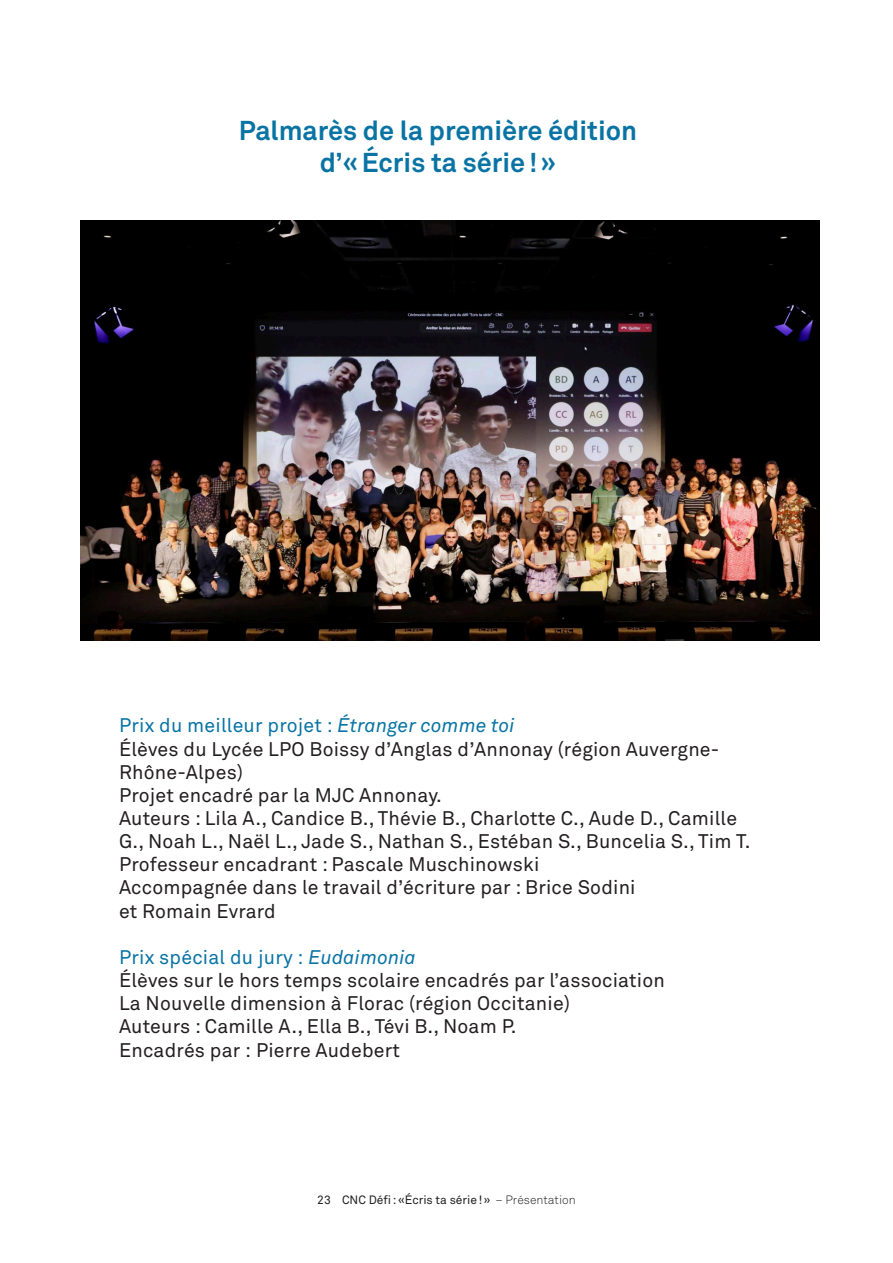
<style>
.page{position:relative;width:893px;height:1263px;background:#fff}
.page>*{position:absolute;margin:0;border:0;box-sizing:border-box;transform-origin:0 0}
.t1{font:700 27px/32.1px "Akkurat Std";color:#0974a4;text-align:center}
.t2{font:19.5px/23.1px "Akkurat Std";letter-spacing:.01em;color:#231f20}
.t3{font:19.5px "Akkurat Std";letter-spacing:.01em;color:#0974a4}
.t4{font:12px "Akkurat Std";color:#231f20}
.s1{font-style:italic}
.s2{font-weight:300}
</style>
<div class="page">
<img style="left:81px;top:221px;width:739px;height:419px">
<p class="t1" style="left:239px;top:114px;width:400px">Palmarès de la première édition d’«Écris ta série!»</p>
<p class="t3" style="left:119px;top:714px;width:397px">Prix du meilleur projet : <span class="s1">Étranger comme toi</span></p>
<p class="t2" style="left:119px;top:737px;width:602px">Élèves du Lycée LPO Boissy d’Anglas d’Annonay (région Auvergne-<br>Rhône-Alpes)</p>
<p class="t2" style="left:119px;top:783px;width:324px">Projet encadré par la MJC Annonay.</p>
<p class="t2" style="left:119px;top:807px;width:633px">Auteurs : Lila A., Candice B., Thévie B., Charlotte C., Aude D., Camille<br>G., Noah L., Naël L., Jade S., Nathan S., Estéban S., Buncelia S., Tim T.</p>
<p class="t2" style="left:119px;top:853px;width:422px">Professeur encadrant : Pascale Muschinowski</p>
<p class="t2" style="left:119px;top:876px;width:518px">Accompagnée dans le travail d’écriture par : Brice Sodini et Romain Evrard</p>
<p class="t3" style="left:119px;top:946px;width:298px">Prix spécial du jury : <span class="s1">Eudaimonia</span></p>
<p class="t2" style="left:119px;top:969px;width:547px">Élèves sur le hors temps scolaire encadrés par l’association<br>La Nouvelle dimension à Florac (région Occitanie)</p>
<p class="t2" style="left:119px;top:1015px;width:399px">Auteurs : Camille A., Ella B., Tévi B., Noam P.</p>
<p class="t2" style="left:119px;top:1038px;width:283px">Encadrés par : Pierre Audebert</p>
<p class="t4" style="left:317px;top:1193px;width:260px">23 CNC Défi: «Écris ta série!» <span class="s2">– Présentation</span></p>
</div>
